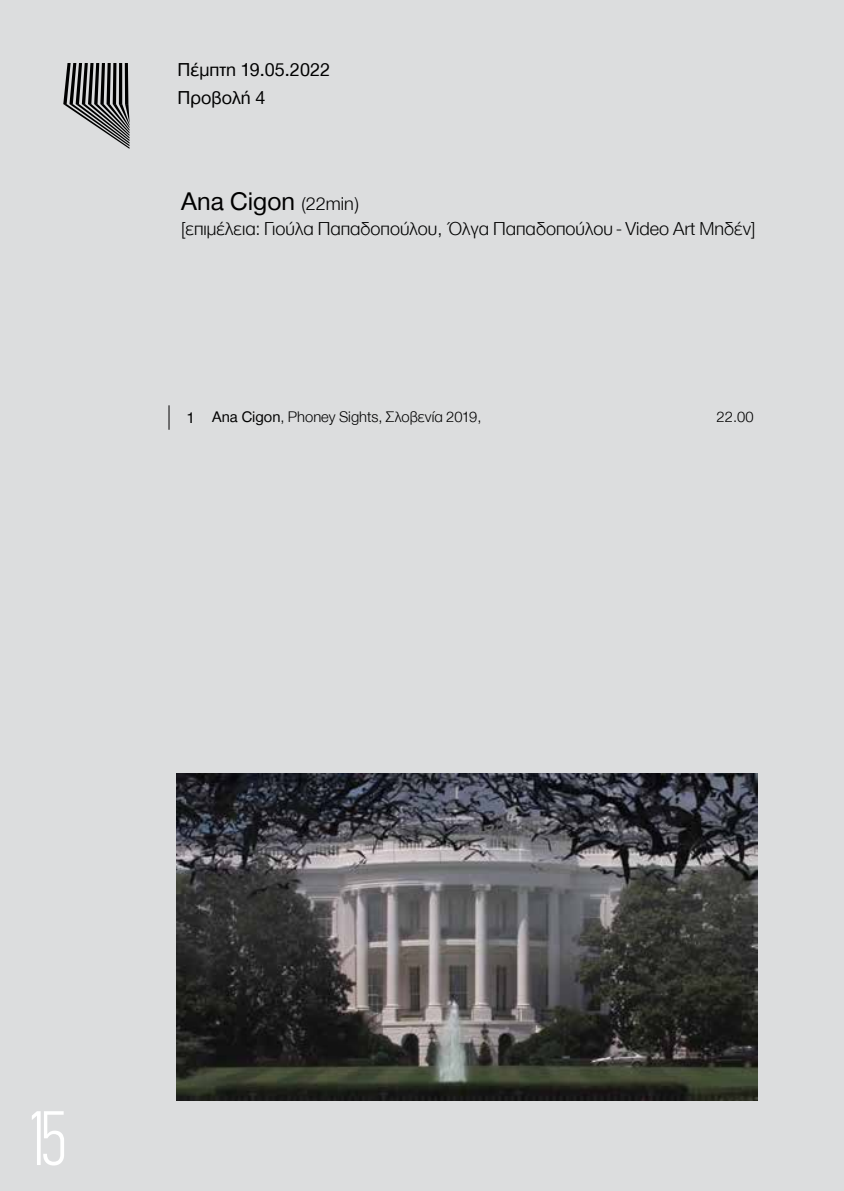
<style>
.page{position:relative;width:844px;height:1191px;background:#fff}
.page>*{position:absolute;margin:0;border:0;box-sizing:border-box;transform-origin:0 0}
.t1{font:300 condensed 75.6px "CF Din";color:#fff}
.t2{font:26.25px "CF Helvetica";color:#000}
.t3{font:300 19.25px "CF Helvetica";color:#000}
.t4{font:19.25px "CF Helvetica";color:#000}
.t5{font:300 15.75px "CF Helvetica";color:#000}
.s1{font-weight:300;font-size:19.25px}
.s2{font-weight:400}
</style>
<div class="page">
<div style="left:0;top:0;width:843px;height:1191px;background:#dcddde"></div>
<svg style="left:63px;top:63px;width:66px;height:86px"></svg>
<hr style="left:125px;top:63px;width:3px;height:41px;background:#000">
<img style="left:176px;top:773px;width:581px;height:327px">
<svg style="left:169px;top:405px;width:1px;height:25px"></svg>
<p class="t4" style="left:177px;top:59px;width:154px">Πέμπτη 19.05.2022</p>
<p class="t4" style="left:177px;top:87px;width:89px">Προβολή 4</p>
<h2 class="t2" style="left:181px;top:187px;width:178px">Ana Cigon <span class="s1">(22min)</span></h2>
<p class="t3" style="left:181px;top:218px;width:575px">[επιμέλεια: Γιούλα Παπαδοπούλου, Όλγα Παπαδοπούλου - Video Art Μηδέν]</p>
<p class="t5" style="left:187px;top:408px;width:296px"><span class="s2">1 Ana Cigon</span>, Phoney Sights, Σλοβενία 2019,</p>
<p class="t5" style="left:716px;top:408px;width:38px">22.00</p>
<h1 class="t1" style="left:29px;top:1097px;width:40px">15</h1>
</div>
